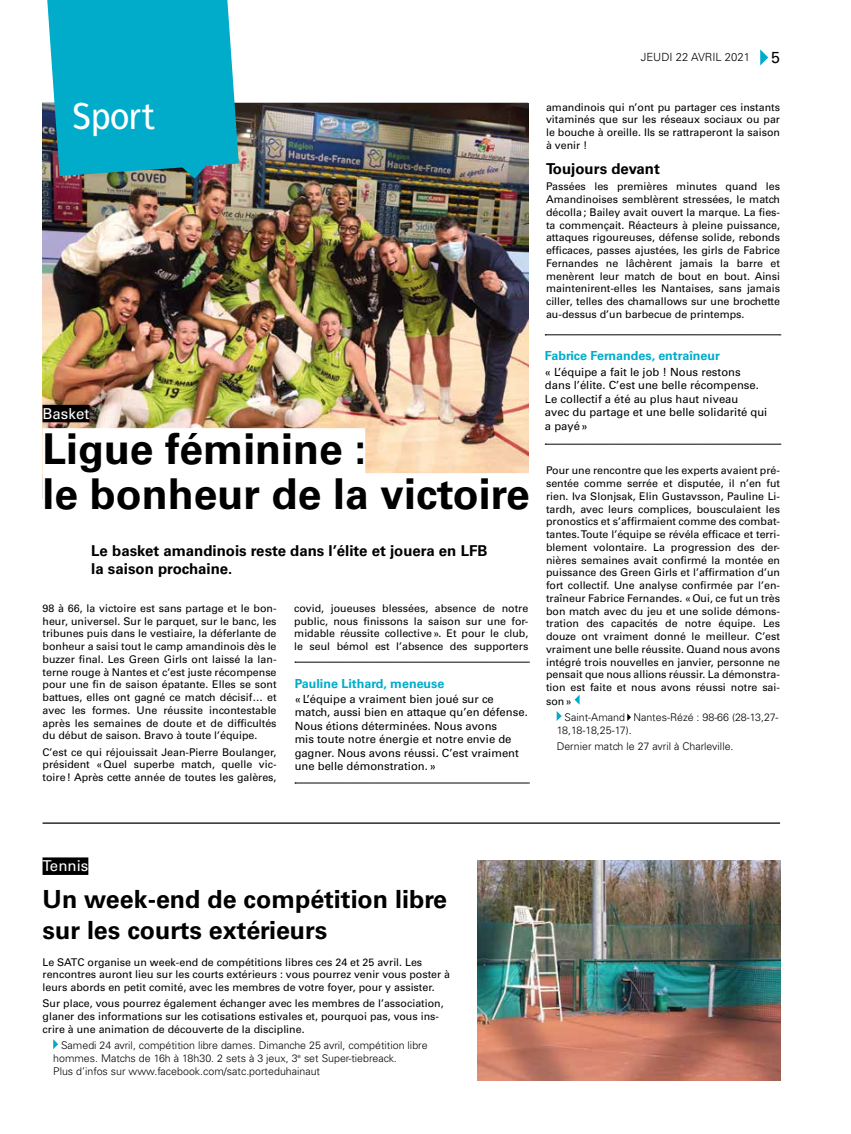
<style>
.page{position:relative;width:851px;height:1134px;background:#fff}
.page>*{position:absolute;margin:0;border:0;box-sizing:border-box;transform-origin:0 0}
.t1{font:700 42.5px/45px "Univers LT";color:#000}
.t2{font:37.5px "Francophil Sans";color:#fff}
.t3{font:700 25px/30px "Univers LT";color:#000}
.t4{font:16px "Univers LT";color:#000}
.t5{font:700 15px/18px "Univers LT";color:#000}
.t6{font:15px "Univers LT";color:#fff}
.t7{font:700 12.5px "Univers LT";color:#00acc9}
.t8{font:11.25px/13.5px "Univers LT";color:#000}
.t9{font:300 11.25px "Univers LT";color:#000}
.t10{font:10.62px/12.8px "Univers LT";color:#000;text-align:justify}
.t11{font:300 10.62px/12.8px "Univers LT";color:#000}
</style>
<div class="page">
<svg style="left:760px;top:49px;width:8px;height:16px"></svg>
<svg style="left:574px;top:695px;width:5px;height:9px"></svg>
<svg style="left:556px;top:711px;width:5px;height:10px"></svg>
<svg style="left:627px;top:713px;width:4px;height:8px"></svg>
<img style="left:43px;top:104px;width:485px;height:369px">
<div style="left:43px;top:405px;width:46px;height:17px;background:#000"></div>
<div style="left:43px;top:428px;width:322px;height:46px;background:#fff"></div>
<div style="left:43px;top:857px;width:45px;height:18px;background:#000"></div>
<svg style="left:53px;top:1039px;width:5px;height:10px"></svg>
<svg style="left:47px;top:0;width:192px;height:179px"></svg>
<svg style="left:295px;top:783px;width:234px;height:1px"></svg>
<svg style="left:295px;top:662px;width:234px;height:1px"></svg>
<svg style="left:545px;top:444px;width:235px;height:1px"></svg>
<svg style="left:545px;top:335px;width:235px;height:1px"></svg>
<img style="left:477px;top:860px;width:303px;height:221px">
<hr style="left:43px;top:822px;width:737px;height:2px;background:#000">
<h2 class="t2" style="left:72px;top:95px;width:83px">Sport</h2>
<h3 class="t6" style="left:43px;top:405px;width:48px">Basket</h3>
<h1 class="t1" style="left:43px;top:427px;width:488px">Ligue féminine :<br>le bonheur de la victoire</h1>
<h3 class="t5" style="left:91px;top:541px;width:397px">Le basket amandinois reste dans l’élite et jouera en LFB la saison prochaine.</h3>
<p class="t10" style="left:43px;top:602px;width:235px">98 à 66, la victoire est sans partage et le bon&shy;heur, universel. Sur le parquet, sur le banc, les tribunes puis dans le vestiaire, la déferlante de bonheur a saisi tout le camp amandinois dès le buzzer final. Les Green Girls ont laissé la lan&shy;terne rouge à Nantes et c’est juste récompense pour une fin de saison épatante. Elles se sont battues, elles ont gagné ce match décisif… et avec les formes. Une réussite incontestable après les semaines de doute et de difficultés du début de saison. Bravo à toute l’équipe.</p>
<p class="t10" style="left:43px;top:746px;width:235px">C’est ce qui réjouissait Jean-Pierre Boulanger, président «Quel superbe match, quelle vic&shy;toire! Après cette année de toutes les galères,</p>
<p class="t10" style="left:294px;top:602px;width:235px">covid, joueuses blessées, absence de notre public, nous finissons la saison sur une for&shy;midable réussite collective». Et pour le club, le seul bémol est l’absence des supporters</p>
<p class="t7" style="left:294px;top:676px;width:151px">Pauline Lithard, meneuse</p>
<p class="t8" style="left:294px;top:692px;width:234px">« L’équipe a vraiment bien joué sur ce match, aussi bien en attaque qu’en défense.<br>Nous étions déterminées. Nous avons<br>mis toute notre énergie et notre envie de gagner. Nous avons réussi. C’est vraiment une belle démonstration. »</p>
<p class="t9" style="left:640px;top:50px;width:111px">JEUDI 22 AVRIL 2021</p>
<h3 class="t4" style="left:771px;top:48px;width:10px">5</h3>
<p class="t10" style="left:546px;top:101px;width:235px">amandinois qui n’ont pu partager ces instants vitaminés que sur les réseaux sociaux ou par le bouche à oreille. Ils se rattraperont la saison à venir !</p>
<h3 class="t5" style="left:546px;top:160px;width:115px">Toujours devant</h3>
<p class="t10" style="left:546px;top:180px;width:235px">Passées les premières minutes quand les Amandinoises semblèrent stressées, le match décolla; Bailey avait ouvert la marque. La fies&shy;ta commençait. Réacteurs à pleine puissance, attaques rigoureuses, défense solide, rebonds efficaces, passes ajustées, les girls de Fabrice Fernandes ne lâchèrent jamais la barre et menèrent leur match de bout en bout. Ainsi maintenirent-elles les Nantaises, sans jamais ciller, telles des chamallows sur une brochette au-dessus d’un barbecue de printemps.</p>
<p class="t7" style="left:545px;top:349px;width:176px">Fabrice Fernandes, entraîneur</p>
<p class="t8" style="left:545px;top:365px;width:224px">« L’équipe a fait le job ! Nous restons dans l’élite. C’est une belle récompense.<br>Le collectif a été au plus haut niveau<br>avec du partage et une belle solidarité qui a payé»</p>
<p class="t10" style="left:546px;top:464px;width:235px">Pour une rencontre que les experts avaient pré&shy;sentée comme serrée et disputée, il n’en fut rien. Iva Slonjsak, Elin Gustavsson, Pauline Li&shy;tardh, avec leurs complices, bousculaient les pronostics et s’affirmaient comme des combat&shy;tantes. Toute l’équipe se révéla efficace et terri&shy;blement volontaire. La progression des der&shy;nières semaines avait confirmé la montée en puissance des Green Girls et l’affirmation d’un fort collectif. Une analyse confirmée par l’en&shy;traîneur Fabrice Fernandes. «Oui, ce fut un très bon match avec du jeu et une solide démons&shy;tration des capacités de notre équipe. Les douze ont vraiment donné le meilleur. C’est vraiment une belle réussite. Quand nous avons intégré trois nouvelles en janvier, personne ne pensait que nous allions réussir. La démonstra&shy;tion est faite et nous avons réussi notre sai&shy;son»</p>
<p class="t11" style="left:556px;top:711px;width:223px;text-indent:8px">Saint-Amand Nantes-Rézé : 98-66 (28-13,27-<br>18,18-18,25-17).</p>
<p class="t11" style="left:556px;top:740px;width:178px">Dernier match le 27 avril à Charleville.</p>
<h3 class="t6" style="left:43px;top:857px;width:47px">Tennis</h3>
<h3 class="t3" style="left:43px;top:885px;width:406px">Un week-end de compétition libre sur les courts extérieurs</h3>
<p class="t10" style="left:43px;top:955px;width:409px;text-align:left">Le SATC organise un week-end de compétitions libres ces 24 et 25 avril. Les rencontres auront lieu sur les courts extérieurs : vous pourrez venir vous poster à leurs abords en petit comité, avec les membres de votre foyer, pour y assister.</p>
<p class="t10" style="left:43px;top:997px;width:402px;text-align:left">Sur place, vous pourrez également échanger avec les membres de l’association, glaner des informations sur les cotisations estivales et, pourquoi pas, vous ins&shy;crire à une animation de découverte de la discipline.</p>
<p class="t11" style="left:53px;top:1039px;width:376px;text-indent:8px">Samedi 24 avril, compétition libre dames. Dimanche 25 avril, compétition libre hommes. Matchs de 16h à 18h30. 2 sets à 3 jeux, 3<sup>e</sup> set Super-tiebreack.<br>Plus d’infos sur www.facebook.com/satc.porteduhainaut</p>
</div>
